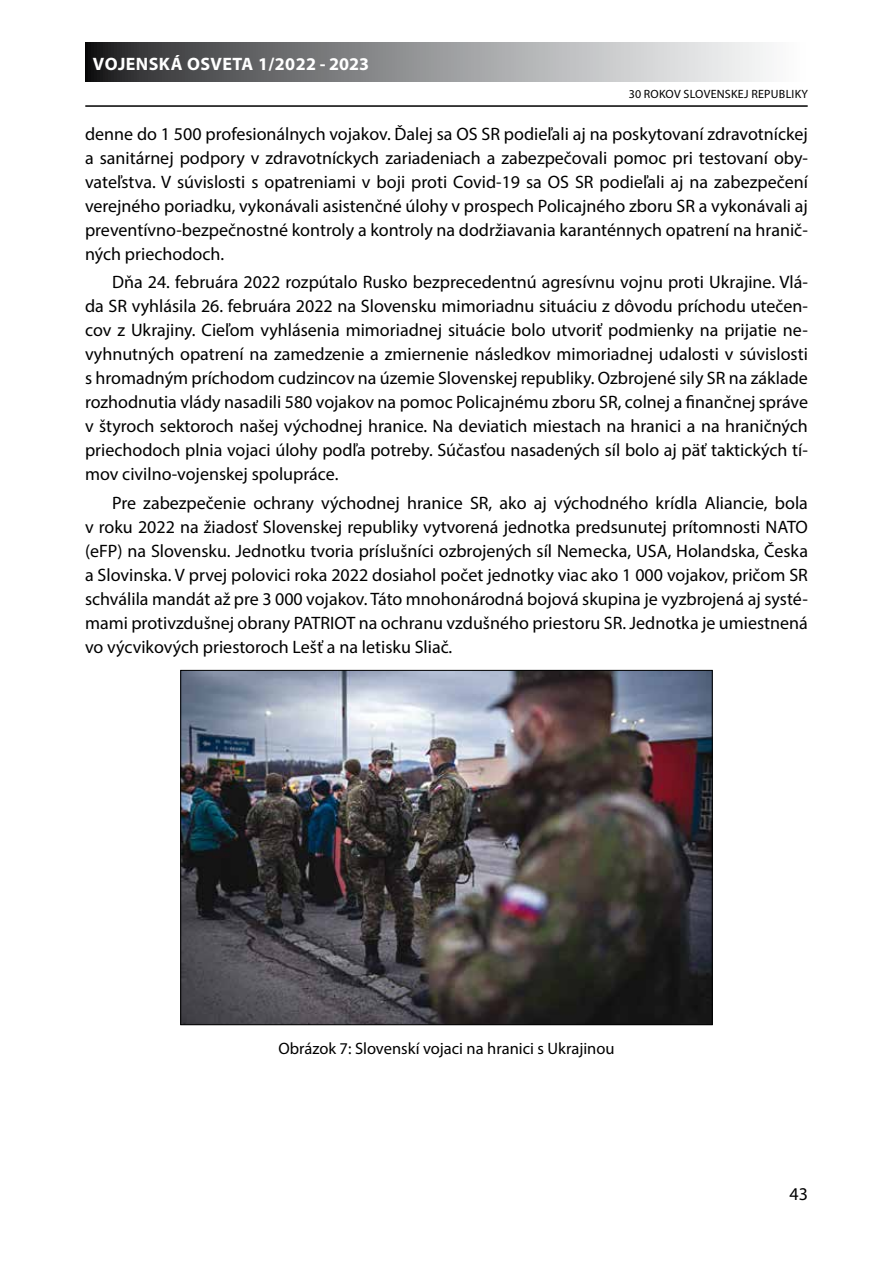
<style>
.page{position:relative;width:893px;height:1263px;background:#fff}
.page>*{position:absolute;margin:0;border:0;box-sizing:border-box;transform-origin:0 0}
.t1{font:18px/24px "Myriad Pro";color:#000;text-align:justify}
.t2{font:700 18px "Myriad Pro";letter-spacing:.025em;color:#fff}
.t3{font:16.5px "Myriad Pro";color:#000}
.t4{font:12px "Myriad Pro";letter-spacing:.02em;color:#000}
</style>
<div class="page">
<hr style="left:85px;top:105px;width:723px;height:2px;background:#000">
<svg style="left:85px;top:43px;width:681px;height:38px;background:#919294"></svg>
<img style="left:183px;top:672px;width:527px;height:351px">
<p class="t2" style="left:93px;top:53px;width:278px">VOJENSKÁ OSVETA 1/2022 - 2023</p>
<p class="t4" style="left:629px;top:87px;width:24px">30 rokov</p>
<p class="t4" style="left:684px;top:87px;width:126px">SLOVENSKEJ REPUBLIKY</p>
<p class="t1" style="left:85px;top:122px;width:724px">denne do 1 500 profesionálnych vojakov. Ďalej sa OS SR podieľali aj na poskytovaní zdravotníckej a sanitárnej podpory v zdravotníckych zariadeniach a zabezpečovali pomoc pri testovaní oby&shy;vateľstva. V súvislosti s opatreniami v boji proti Covid-19 sa OS SR podieľali aj na zabezpečení verejného poriadku, vykonávali asistenčné úlohy v prospech Policajného zboru SR a vykonávali aj preventívno-bezpečnostné kontroly a kontroly na dodržiavania karanténnych opatrení na hranič&shy;ných priechodoch.</p>
<p class="t1" style="left:85px;top:270px;width:724px;text-indent:27px">Dňa 24. februára 2022 rozpútalo Rusko bezprecedentnú agresívnu vojnu proti Ukrajine. Vlá&shy;da SR vyhlásila 26. februára 2022 na Slovensku mimoriadnu situáciu z dôvodu príchodu utečen&shy;cov z Ukrajiny. Cieľom vyhlásenia mimoriadnej situácie bolo utvoriť podmienky na prijatie ne&shy;vyhnutných opatrení na zamedzenie a zmiernenie následkov mimoriadnej udalosti v súvislosti s hromadným príchodom cudzincov na územie Slovenskej republiky. Ozbrojené sily SR na základe rozhodnutia vlády nasadili 580 vojakov na pomoc Policajnému zboru SR, colnej a finančnej správe v štyroch sektoroch našej východnej hranice. Na deviatich miestach na hranici a na hraničných priechodoch plnia vojaci úlohy podľa potreby. Súčasťou nasadených síl bolo aj päť taktických tí&shy;mov civilno-vojenskej spolupráce.</p>
<p class="t1" style="left:85px;top:490px;width:724px;text-indent:27px">Pre zabezpečenie ochrany východnej hranice SR, ako aj východného krídla Aliancie, bola v roku 2022 na žiadosť Slovenskej republiky vytvorená jednotka predsunutej prítomnosti NATO (eFP) na Slovensku. Jednotku tvoria príslušníci ozbrojených síl Nemecka, USA, Holandska, Česka a Slovinska. V prvej polovici roka 2022 dosiahol počet jednotky viac ako 1 000 vojakov, pričom SR schválila mandát až pre 3 000 vojakov. Táto mnohonárodná bojová skupina je vyzbrojená aj systé&shy;mami protivzdušnej obrany PATRIOT na ochranu vzdušného priestoru SR. Jednotka je umiestnená vo výcvikových priestoroch Lešť a na letisku Sliač.</p>
<p class="t3" style="left:278px;top:1038px;width:338px">Obrázok 7: Slovenskí vojaci na hranici s Ukrajinou</p>
<p class="t1" style="left:789px;top:1181px;width:20px">43</p>
</div>
